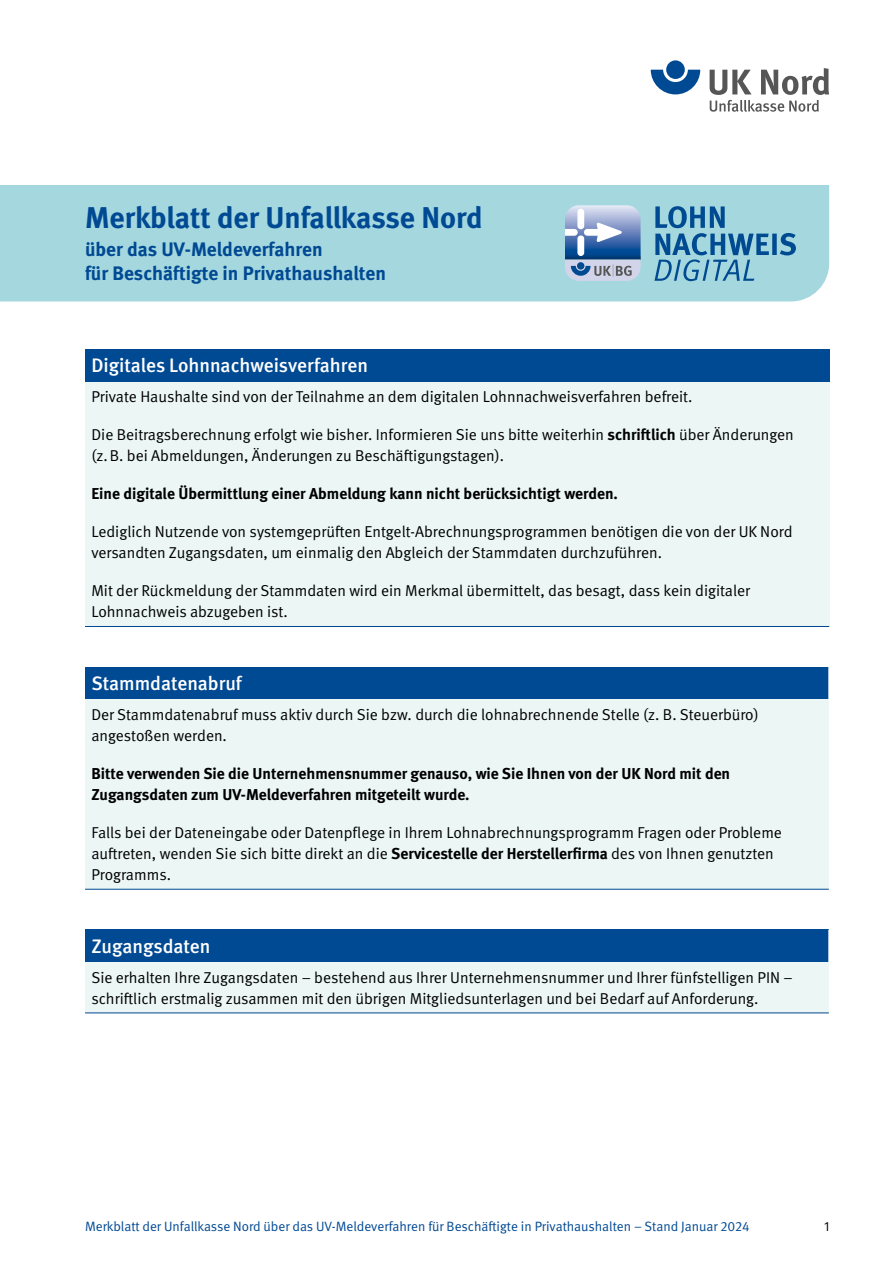
<style>
.page{position:relative;width:893px;height:1263px;background:#fff}
.page>*{position:absolute;margin:0;border:0;box-sizing:border-box;transform-origin:0 0}
.Ü1{font:700 30px "DGUV Meta";color:#004993}
.Tab_kopf_groß{font:500 19.5px "DGUV Meta";color:#fff}
.Ü1_sub{font:700 19.5px/24px "DGUV Meta";color:#004993}
.fließ{font:15.75px/21px "DGUV Meta";color:#000}
.fließ-2{font:700 15.75px/21px "DGUV Meta";color:#000}
.t1{font:13.5px "DGUV Meta";color:#004993}
.t2{font:13.5px "DGUV Meta";color:#000}
.s1{font-weight:700}
</style>
<div class="page">
<div style="left:85px;top:349px;width:744px;height:33px;background:#004993"></div>
<div style="left:85px;top:382px;width:744px;height:244px;background:#ebf6f5"></div>
<hr style="left:85px;top:626px;width:744px;height:1px;background:#004993">
<div style="left:85px;top:667px;width:744px;height:32px;background:#004993"></div>
<div style="left:85px;top:699px;width:744px;height:190px;background:#ebf6f5"></div>
<hr style="left:828px;top:667px;width:1px;height:32px;background:#fff">
<hr style="left:85px;top:889px;width:744px;height:1px;background:#004993">
<div style="left:85px;top:930px;width:744px;height:32px;background:#004993"></div>
<div style="left:85px;top:962px;width:744px;height:51px;background:#ebf6f5"></div>
<hr style="left:828px;top:930px;width:1px;height:32px;background:#fff">
<hr style="left:85px;top:1012px;width:744px;height:1px;background:#004993">
<div style="left:0;top:185px;width:829px;height:116px;background:#a4d7de"></div>
<svg style="left:651px;top:70px;width:49px;height:24px"></svg>
<div style="left:666px;top:60px;width:19px;height:19px;background:#004993;border-radius:50%"></div>
<svg style="left:710px;top:68px;width:119px;height:44px"></svg>
<svg style="left:654px;top:206px;width:142px;height:75px;background:#75afc8"></svg>
<svg style="left:565px;top:205px;width:76px;height:76px;background:#8da5c8"></svg>
<h1 class="Ü1" style="left:85px;top:199px;width:399px">Merkblatt der Unfallkasse Nord</h1>
<h2 class="Ü1_sub" style="left:85px;top:238px;width:302px">über das UV-Meldeverfahren<br>für Beschäftigte in Privathaushalten</h2>
<h2 class="Tab_kopf_groß" style="left:91px;top:354px;width:278px">Digitales Lohnnachweisverfahren</h2>
<p class="fließ" style="left:91px;top:386px;width:603px">Private Haushalte sind von der Teilnahme an dem digitalen Lohnnachweisverfahren befreit.</p>
<p class="fließ" style="left:91px;top:424px;width:704px">Die Beitragsberechnung erfolgt wie bisher. Informieren Sie uns bitte weiterhin <span class="s1">schriftlich</span> über Änderungen (z.B. bei Abmeldungen, Änderungen zu Beschäftigungstagen).</p>
<p class="fließ-2" style="left:91px;top:484px;width:528px">Eine digitale Übermittlung einer Abmeldung kann nicht berücksichtigt werden.</p>
<p class="fließ" style="left:91px;top:521px;width:703px">Lediglich Nutzende von systemgeprüften Entgelt-Abrechnungsprogrammen benötigen die von der UK Nord versandten Zugangsdaten, um einmalig den Abgleich der Stammdaten durchzuführen.</p>
<p class="fließ" style="left:91px;top:580px;width:660px">Mit der Rückmeldung der Stammdaten wird ein Merkmal übermittelt, das besagt, dass kein digitaler<br>Lohnnachweis abzugeben ist.</p>
<h2 class="Tab_kopf_groß" style="left:91px;top:672px;width:152px">Stammdatenabruf</h2>
<p class="fließ" style="left:91px;top:704px;width:669px">Der Stammdatenabruf muss aktiv durch Sie bzw. durch die lohnabrechnende Stelle (z. B. Steuerbüro) angestoßen werden.</p>
<p class="fließ-2" style="left:91px;top:763px;width:640px">Bitte verwenden Sie die Unternehmensnummer genauso, wie Sie Ihnen von der UK Nord mit den<br>Zugangsdaten zum UV-Meldeverfahren mitgeteilt wurde.</p>
<p class="fließ" style="left:91px;top:822px;width:692px">Falls bei der Dateneingabe oder Datenpflege in Ihrem Lohnabrechnungsprogramm Fragen oder Probleme auftreten, wenden Sie sich bitte direkt an die <span class="s1">Servicestelle der Herstellerfirma</span> des von Ihnen genutzten<br>Programms.</p>
<h2 class="Tab_kopf_groß" style="left:91px;top:935px;width:121px">Zugangsdaten</h2>
<p class="fließ" style="left:91px;top:967px;width:703px">Sie erhalten Ihre Zugangsdaten – bestehend aus Ihrer Unternehmensnummer und Ihrer fünfstelligen PIN – schriftlich erstmalig zusammen mit den übrigen Mitgliedsunterlagen und bei Bedarf auf Anforderung.</p>
<p class="t1" style="left:85px;top:1218px;width:666px">Merkblatt der Unfallkasse Nord über das UV-Meldeverfahren für Beschäftigte in Privathaushalten – Stand Januar 2024</p>
<p class="t2" style="left:824px;top:1218px;width:7px">1</p>
</div>
